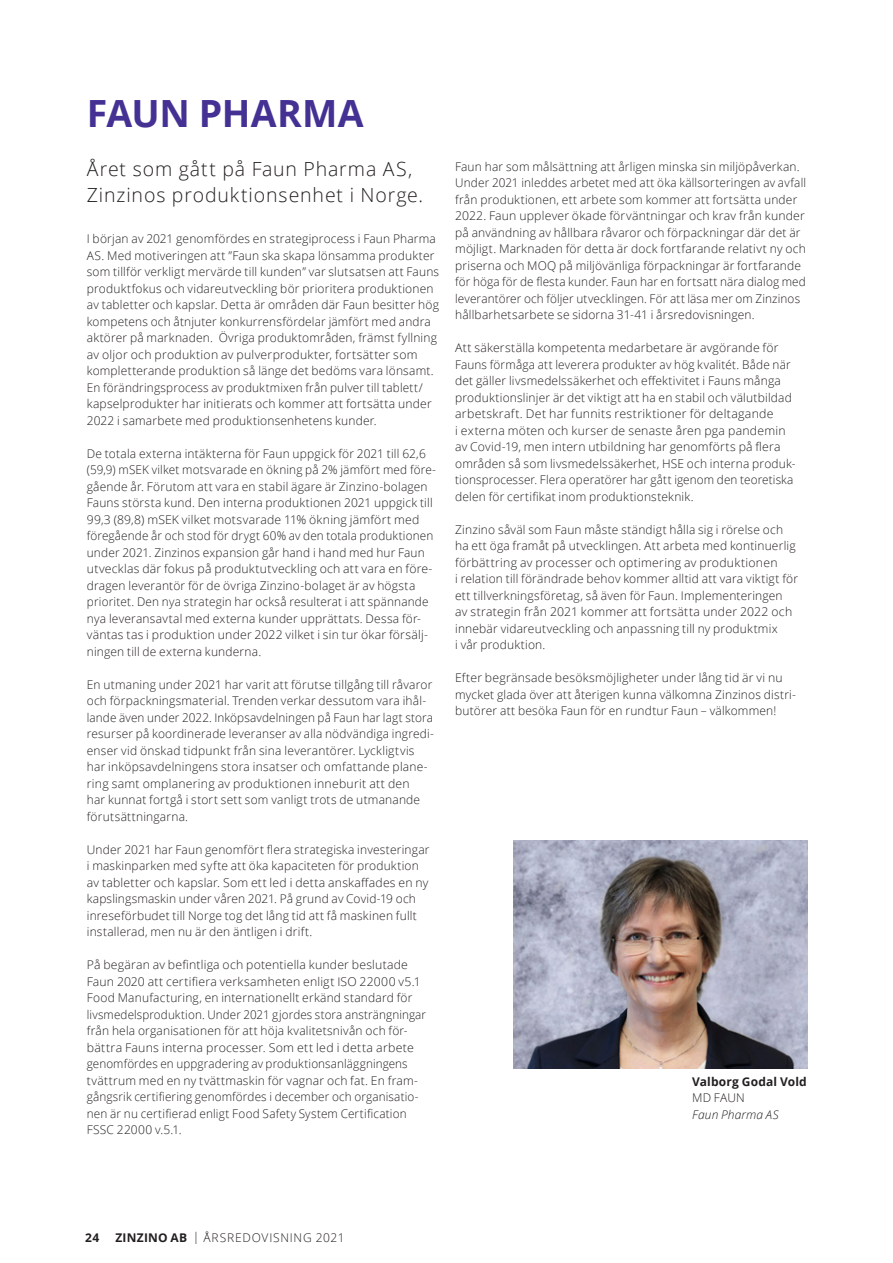
<style>
.page{position:relative;width:893px;height:1263px;background:#fff}
.page>*{position:absolute;margin:0;border:0;box-sizing:border-box;transform-origin:0 0}
.Heading_25pt{font:700 37.5px "Open Sans";color:#443193}
.Sub-heading{font:300 19.5px/25.2px "Open Sans";letter-spacing:.045em;color:#231f20}
.Body{font:300 12px/16.5px "Open Sans";letter-spacing:.015em;color:#231f20}
.Body-2{font:300 12px "Open Sans";letter-spacing:.06em;color:#231f20}
.Body-3{font:700 12px/16.5px "Open Sans";letter-spacing:.015em;color:#231f20}
.Body-4{font:italic 300 12px "Open Sans";letter-spacing:.015em;color:#231f20}
.s1{font-weight:300}
.s2{font-weight:700}
</style>
<div class="page">
<img style="left:514px;top:840px;width:294px;height:229px">
<p class="Heading_25pt" style="left:87px;top:86px;width:278px">FAUN PHARMA</p>
<p class="Sub-heading" style="left:87px;top:156px;width:338px">Året som gått på Faun Pharma AS,<br>Zinzinos produktionsenhet i Norge.</p>
<p class="Body" style="left:87px;top:230px;width:354px">I början av 2021 genomfördes en strategiprocess i Faun Pharma AS. Med motiveringen att ”Faun ska skapa lönsamma produkter som tillför verkligt mervärde till kunden” var slutsatsen att Fauns produktfokus och vidareutveckling bör prioritera produktionen av tabletter och kapslar. Detta är områden där Faun besitter hög kompetens och åtnjuter konkurrensfördelar jämfört med andra aktörer på marknaden. Övriga produktområden, främst fyllning av oljor och produktion av pulverprodukter, fortsätter som kompletterande produktion så länge det bedöms vara lönsamt.<br>En förändringsprocess av produktmixen från pulver till tablett/ kapselprodukter har initierats och kommer att fortsätta under 2022 i samarbete med produktionsenhetens kunder.</p>
<p class="Body" style="left:87px;top:445px;width:350px">De totala externa intäkterna för Faun uppgick för 2021 till 62,6 (59,9) mSEK vilket motsvarade en ökning på 2% jämfört med före&shy;gående år. Förutom att vara en stabil ägare är Zinzino-bolagen Fauns största kund. Den interna produktionen 2021 uppgick till 99,3 (89,8) mSEK vilket motsvarade 11% ökning jämfört med föregående år och stod för drygt 60% av den totala produktionen under 2021. Zinzinos expansion går hand i hand med hur Faun utvecklas där fokus på produktutveckling och att vara en före&shy;dragen leverantör för de övriga Zinzino-bolaget är av högsta prioritet. Den nya strategin har också resulterat i att spännande nya leveransavtal med externa kunder upprättats. Dessa för&shy;väntas tas i produktion under 2022 vilket i sin tur ökar försälj&shy;ningen till de externa kunderna.</p>
<p class="Body" style="left:87px;top:676px;width:348px">En utmaning under 2021 har varit att förutse tillgång till råvaror och förpackningsmaterial. Trenden verkar dessutom vara ihål&shy;lande även under 2022. Inköpsavdelningen på Faun har lagt stora resurser på koordinerade leveranser av alla nödvändiga ingredi&shy;enser vid önskad tidpunkt från sina leverantörer. Lyckligtvis har inköpsavdelningens stora insatser och omfattande plane&shy;ring samt omplanering av produktionen inneburit att den<br>har kunnat fortgå i stort sett som vanligt trots de utmanande förutsättningarna.</p>
<p class="Body" style="left:87px;top:841px;width:344px">Under 2021 har Faun genomfört flera strategiska investeringar i maskinparken med syfte att öka kapaciteten för produktion av tabletter och kapslar. Som ett led i detta anskaffades en ny kapslingsmaskin under våren 2021. På grund av Covid-19 och inreseförbudet till Norge tog det lång tid att få maskinen fullt installerad, men nu är den äntligen i drift.</p>
<p class="Body" style="left:87px;top:956px;width:341px">På begäran av befintliga och potentiella kunder beslutade Faun 2020 att certifiera verksamheten enligt ISO 22000 v5.1<br>Food Manufacturing, en internationellt erkänd standard för livsmedelsproduktion. Under 2021 gjordes stora ansträngningar från hela organisationen för att höja kvalitetsnivån och för&shy;bättra Fauns interna processer. Som ett led i detta arbete genomfördes en uppgradering av produktionsanläggningens tvättrum med en ny tvättmaskin för vagnar och fat. En fram&shy;gångsrik certifiering genomfördes i december och organisatio&shy;nen är nu certifierad enligt Food Safety System Certification FSSC 22000 v.5.1.</p>
<p class="Body" style="left:455px;top:158px;width:352px">Faun har som målsättning att årligen minska sin miljöpåverkan.<br>Under 2021 inleddes arbetet med att öka källsorteringen av avfall från produktionen, ett arbete som kommer att fortsätta under 2022. Faun upplever ökade förväntningar och krav från kunder på användning av hållbara råvaror och förpackningar där det är möjligt. Marknaden för detta är dock fortfarande relativt ny och priserna och MOQ på miljövänliga förpackningar är fortfarande för höga för de flesta kunder. Faun har en fortsatt nära dialog med leverantörer och följer utvecklingen. För att läsa mer om Zinzinos hållbarhetsarbete se sidorna 31-41 i årsredovisningen.</p>
<p class="Body" style="left:455px;top:339px;width:342px">Att säkerställa kompetenta medarbetare är avgörande för Fauns förmåga att leverera produkter av hög kvalitét. Både när det gäller livsmedelssäkerhet och effektivitet i Fauns många produktionslinjer är det viktigt att ha en stabil och välutbildad arbetskraft. Det har funnits restriktioner för deltagande<br>i externa möten och kurser de senaste åren pga pandemin av Covid-19, men intern utbildning har genomförts på flera områden så som livsmedelssäkerhet, HSE och interna produk&shy;tionsprocesser. Flera operatörer har gått igenom den teoretiska delen för certifikat inom produktionsteknik.</p>
<p class="Body" style="left:455px;top:521px;width:344px">Zinzino såväl som Faun måste ständigt hålla sig i rörelse och ha ett öga framåt på utvecklingen. Att arbeta med kontinuerlig förbättring av processer och optimering av produktionen<br>i relation till förändrade behov kommer alltid att vara viktigt för ett tillverkningsföretag, så även för Faun. Implementeringen<br>av strategin från 2021 kommer att fortsätta under 2022 och innebär vidareutveckling och anpassning till ny produktmix<br>i vår produktion.</p>
<p class="Body" style="left:455px;top:669px;width:343px">Efter begränsade besöksmöjligheter under lång tid är vi nu mycket glada över att återigen kunna välkomna Zinzinos distri&shy;butörer att besöka Faun för en rundtur Faun – välkommen!</p>
<p class="Body-3" style="left:692px;top:1073px;width:116px">Valborg Godal Vold<br><span class="s1">MD FAUN</span></p>
<p class="Body-4" style="left:692px;top:1106px;width:88px">Faun Pharma AS</p>
<p class="Body-3" style="left:85px;top:1229px;width:16px">24</p>
<p class="Body-2" style="left:115px;top:1230px;width:231px"><span class="s2">ZINZINO AB</span> | ÅRSREDOVISNING 2021</p>
</div>
